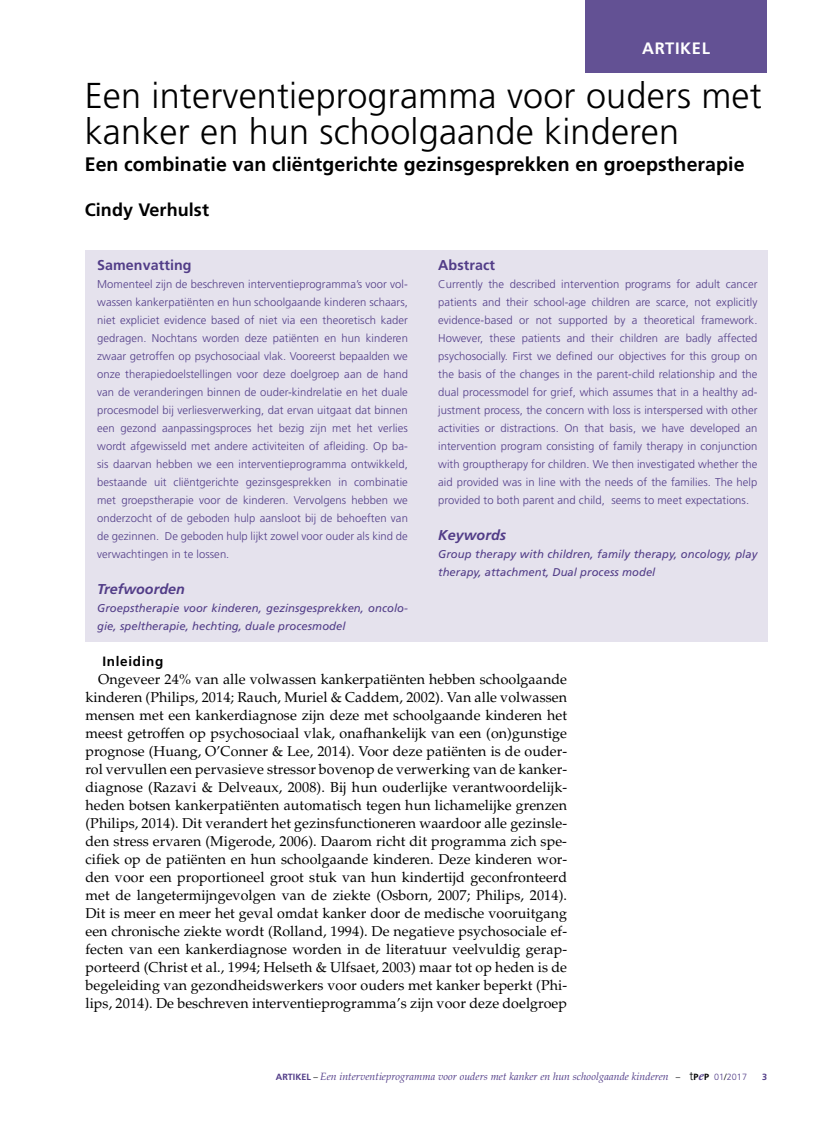
<style>
.page{position:relative;width:830px;height:1127px;background:#fff}
.page>*{position:absolute;margin:0;border:0;box-sizing:border-box;transform-origin:0 0}
.t1{font:300 36px/36px "Frutiger LT Std";letter-spacing:.005em;color:#000}
.t2{font:700 19.5px "Frutiger LT Std";letter-spacing:.005em;color:#000}
.t3{font:700 18px "Frutiger LT Std";letter-spacing:.005em;color:#000}
.t4{font:700 16.5px "Frutiger LT Std";letter-spacing:.04em;color:#fff}
.t5{font:14.25px/18px "Palatino LT Std";letter-spacing:.005em;color:#000;text-align:justify}
.t6{font:700 14.25px "Frutiger LT Std";letter-spacing:.005em;color:#523d88}
.t7{font:italic 700 14.25px "Frutiger LT Std";letter-spacing:.005em;color:#523d88}
.t8{font:700 13.5px "Frutiger LT Std";letter-spacing:.05em;color:#000}
.t9{font:300 11.25px/18px "Frutiger LT Std";letter-spacing:.005em;color:#523d88;text-align:justify}
.t10{font:italic 11.25px/18px "Frutiger LT Std";letter-spacing:.005em;color:#523d88}
.t11{font:italic 10.5px "Palatino LT Std";letter-spacing:.005em;color:#523d88}
.t12{font:700 9px "Frutiger LT Std";color:#523d88}
.s1{font-family:"Frutiger LT Std";font-weight:700;font-style:normal;font-size:9px}
.s2{font-style:normal;font-size:9px;color:#000}
.s3{font-family:"Frutiger LT Std";font-weight:300;font-style:normal;font-size:12px;color:#000}
.s4{font-family:"Frutiger LT Std";font-weight:700;font-style:normal;font-size:9px;color:#000}
.s5{font-family:"Garamond Premr Pro";font-weight:600;font-size:15px}
.s6{font-family:"Frutiger LT Std";font-weight:300;font-style:normal;font-size:9px}
.s7{font-family:"Frutiger LT Std";font-weight:300;font-style:normal;font-size:9px;color:#000}
</style>
<div class="page">
<div style="left:585px;top:0;width:181px;height:72px;background:#635194"></div>
<div style="left:85px;top:250px;width:682px;height:392px;background:#e5e2ed"></div>
<h3 class="t4" style="left:641px;top:39px;width:69px">ARTIKEL</h3>
<h1 class="t1" style="left:85px;top:78px;width:678px">Een interventieprogramma voor ouders met kanker en hun schoolgaande kinderen</h1>
<h2 class="t2" style="left:85px;top:153px;width:661px">Een combinatie van cliëntgerichte gezinsgesprekken en groepstherapie</h2>
<h3 class="t3" style="left:85px;top:199px;width:126px">Cindy Verhulst</h3>
<p class="t6" style="left:97px;top:257px;width:96px">Samenvatting</p>
<p class="t9" style="left:97px;top:275px;width:312px">Momenteel zijn de beschreven interventieprogramma’s voor vol&shy;wassen kankerpatiënten en hun schoolgaande kinderen schaars, niet expliciet evidence based of niet via een theoretisch kader gedragen. Nochtans worden deze patiënten en hun kinderen zwaar getroffen op psychosociaal vlak. Vooreerst bepaalden we onze therapiedoelstellingen voor deze doelgroep aan de hand van de veranderingen binnen de ouder-kindrelatie en het duale procesmodel bij verliesverwerking, dat ervan uitgaat dat binnen een gezond aanpassingsproces het bezig zijn met het verlies wordt afgewisseld met andere activiteiten of afleiding. Op ba&shy;sis daarvan hebben we een interventieprogramma ontwikkeld, bestaande uit cliëntgerichte gezinsgesprekken in combinatie met groepstherapie voor de kinderen. Vervolgens hebben we onderzocht of de geboden hulp aansloot bij de behoeften van de gezinnen. De geboden hulp lijkt zowel voor ouder als kind de verwachtingen in te lossen.</p>
<p class="t7" style="left:97px;top:581px;width:89px">Trefwoorden</p>
<p class="t10" style="left:97px;top:599px;width:312px">Groepstherapie voor kinderen, gezinsgesprekken, oncolo&shy;gie, speltherapie, hechting, duale procesmodel</p>
<p class="t6" style="left:438px;top:257px;width:58px">Abstract</p>
<p class="t9" style="left:438px;top:275px;width:320px">Currently the described intervention programs for adult cancer patients and their school-age children are scarce, not explicitly evidence-based or not supported by a theoretical framework.<br>However, these patients and their children are badly affected psychosocially. First we defined our objectives for this group on the basis of the changes in the parent-child relationship and the dual processmodel for grief, which assumes that in a healthy ad&shy;justment process, the concern with loss is interspersed with other activities or distractions. On that basis, we have developed an intervention program consisting of family therapy in conjunction with grouptherapy for children. We then investigated whether the aid provided was in line with the needs of the families. The help provided to both parent and child, seems to meet expectations.</p>
<p class="t7" style="left:438px;top:527px;width:69px">Keywords</p>
<p class="t10" style="left:438px;top:545px;width:320px">Group therapy with children, family therapy, oncology, play therapy, attachment, Dual process model</p>
<p class="t8" style="left:102px;top:653px;width:62px">Inleiding</p>
<p class="t5" style="left:85px;top:670px;width:483px;text-indent:13px">Ongeveer 24% van alle volwassen kankerpatiënten hebben schoolgaande kinderen (Philips, 2014; Rauch, Muriel &amp; Caddem, 2002). Van alle volwassen mensen met een kankerdiagnose zijn deze met schoolgaande kinderen het meest getroffen op psychosociaal vlak, onafhankelijk van een (on)gunstige prognose (Huang, O’Conner &amp; Lee, 2014). Voor deze patiënten is de ouder&shy;rol vervullen een pervasieve stressor bovenop de verwerking van de kanker&shy;diagnose (Razavi &amp; Delveaux, 2008). Bij hun ouderlijke verantwoordelijk&shy;heden botsen kankerpatiënten automatisch tegen hun lichamelijke grenzen (Philips, 2014). Dit verandert het gezinsfunctioneren waardoor alle gezinsle&shy;den stress ervaren (Migerode, 2006). Daarom richt dit programma zich spe&shy;cifiek op de patiënten en hun schoolgaande kinderen. Deze kinderen wor&shy;den voor een proportioneel groot stuk van hun kindertijd geconfronteerd met de langetermijngevolgen van de ziekte (Osborn, 2007; Philips, 2014).<br>Dit is meer en meer het geval omdat kanker door de medische vooruitgang een chronische ziekte wordt (Rolland, 1994). De negatieve psychosociale ef&shy;fecten van een kankerdiagnose worden in de literatuur veelvuldig gerap&shy;porteerd (Christ et al., 1994; Helseth &amp; Ulfsaet, 2003) maar tot op heden is de begeleiding van gezondheidswerkers voor ouders met kanker beperkt (Phi&shy;lips, 2014). De beschreven interventieprogramma’s zijn voor deze doelgroep</p>
<p class="t11" style="left:276px;top:1070px;width:472px"><span class="s1">ARTIKEL</span> <span class="s2">–</span> Een interventieprogramma voor ouders met kanker en hun schoolgaande kinderen <span class="s2">–</span> <span class="s3">t</span><span class="s4">P</span><span class="s5">e</span><span class="s4">P</span> <span class="s6">01</span><span class="s7">/</span><span class="s6">2017</span></p>
<p class="t12" style="left:761px;top:1072px;width:7px">3</p>
</div>
